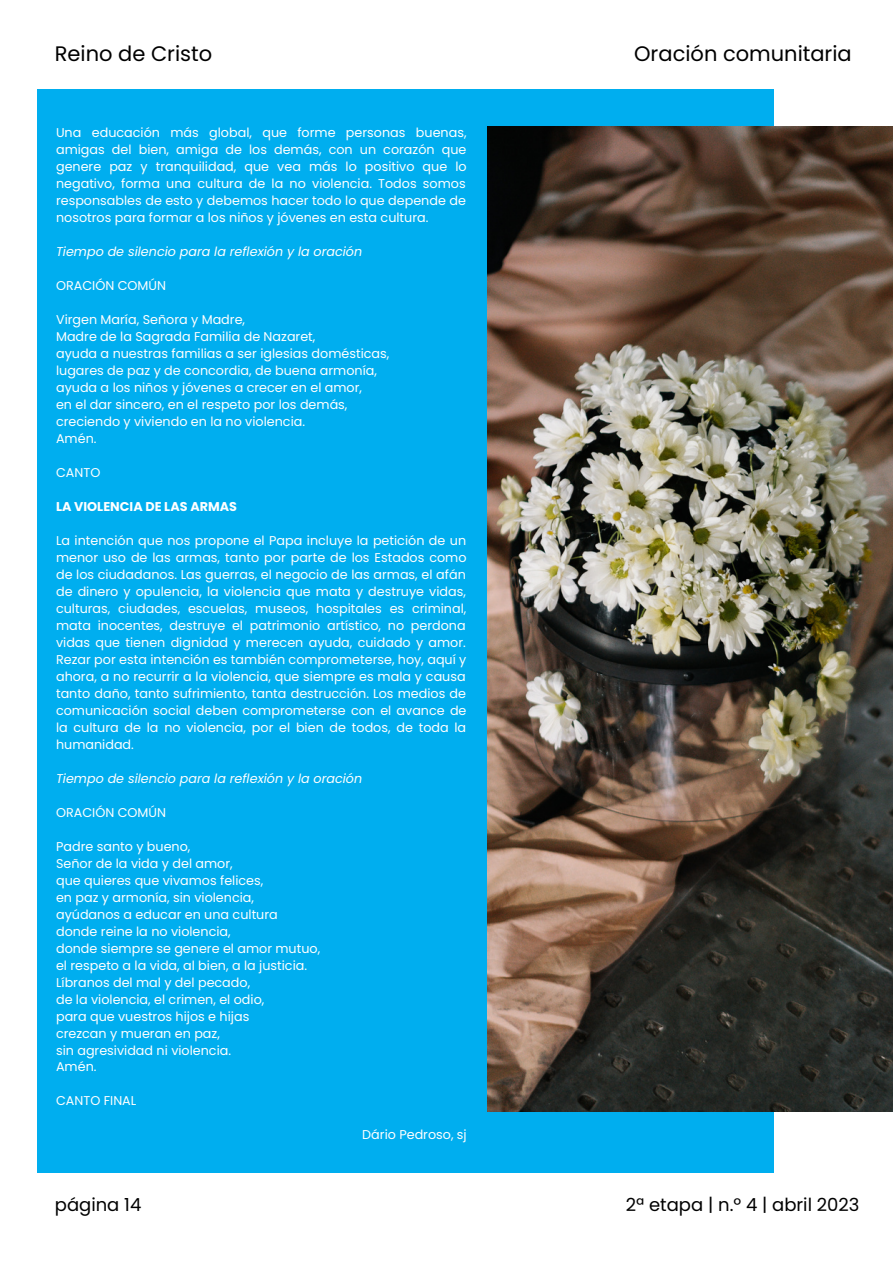
<style>
.page{position:relative;width:893px;height:1264px;background:#fff}
.page>*{position:absolute;margin:0;border:0;box-sizing:border-box;transform-origin:0 0}
.t1{font:21px "Poppins";color:#000}
.t2{font:18px "Poppins";color:#000}
.t3{font:12.75px/17px "Poppins";color:#fff;text-align:justify}
.t4{font:italic 12.75px "Poppins";color:#fff}
.t5{font:700 12.75px "Poppins";color:#fff}
</style>
<div class="page">
<div style="left:37px;top:89px;width:736px;height:1083px;background:#00aeef"></div>
<img style="left:488px;top:126px;width:404px;height:985px">
<h1 class="t1" style="left:55px;top:39px;width:159px">Reino de Cristo</h1>
<h1 class="t1" style="left:634px;top:39px;width:219px">Oración comunitaria</h1>
<p class="t3" style="left:56px;top:124px;width:412px">Una educación más global, que forme personas buenas, amigas del bien, amiga de los demás, con un corazón que genere paz y tranquilidad, que vea más lo positivo que lo negativo, forma una cultura de la no violencia. Todos somos responsables de esto y debemos hacer todo lo que depende de nosotros para formar a los niños y jóvenes en esta cultura.</p>
<p class="t4" style="left:56px;top:242px;width:308px">Tiempo de silencio para la reflexión y la oración</p>
<p class="t3" style="left:56px;top:277px;width:112px">ORACIÓN COMÚN</p>
<p class="t3" style="left:56px;top:311px;width:335px;text-align:left">Virgen María, Señora y Madre,<br>Madre de la Sagrada Familia de Nazaret,<br>ayuda a nuestras familias a ser iglesias domésticas, lugares de paz y de concordia, de buena armonía, ayuda a los niños y jóvenes a crecer en el amor,<br>en el dar sincero, en el respeto por los demás, creciendo y viviendo en la no violencia.<br>Amén.</p>
<p class="t3" style="left:56px;top:464px;width:46px">CANTO</p>
<p class="t5" style="left:56px;top:497px;width:182px">LA VIOLENCIA DE LAS ARMAS</p>
<p class="t3" style="left:56px;top:531px;width:412px">La intención que nos propone el Papa incluye la petición de un menor uso de las armas, tanto por parte de los Estados como de los ciudadanos. Las guerras, el negocio de las armas, el afán de dinero y opulencia, la violencia que mata y destruye vidas, culturas, ciudades, escuelas, museos, hospitales es criminal, mata inocentes, destruye el patrimonio artístico, no perdona vidas que tienen dignidad y merecen ayuda, cuidado y amor.<br>Rezar por esta intención es también comprometerse, hoy, aquí y ahora, a no recurrir a la violencia, que siempre es mala y causa tanto daño, tanto sufrimiento, tanta destrucción. Los medios de comunicación social deben comprometerse con el avance de la cultura de la no violencia, por el bien de todos, de toda la humanidad.</p>
<p class="t4" style="left:56px;top:769px;width:308px">Tiempo de silencio para la reflexión y la oración</p>
<p class="t3" style="left:56px;top:803px;width:112px">ORACIÓN COMÚN</p>
<p class="t3" style="left:56px;top:837px;width:266px;text-align:left">Padre santo y bueno,<br>Señor de la vida y del amor,<br>que quieres que vivamos felices,<br>en paz y armonía, sin violencia, ayúdanos a educar en una cultura donde reine la no violencia,<br>donde siempre se genere el amor mutuo, el respeto a la vida, al bien, a la justicia.<br>Líbranos del mal y del pecado,<br>de la violencia, el crimen, el odio,<br>para que vuestros hijos e hijas<br>crezcan y mueran en paz,<br>sin agresividad ni violencia.<br>Amén.</p>
<p class="t3" style="left:56px;top:1092px;width:82px">CANTO FINAL</p>
<p class="t3" style="left:362px;top:1126px;width:106px">Dário Pedroso, sj</p>
<h2 class="t2" style="left:55px;top:1191px;width:88px">página 14</h2>
<h2 class="t2" style="left:625px;top:1191px;width:235px">2ª etapa | n.º 4 | abril 2023</h2>
</div>
